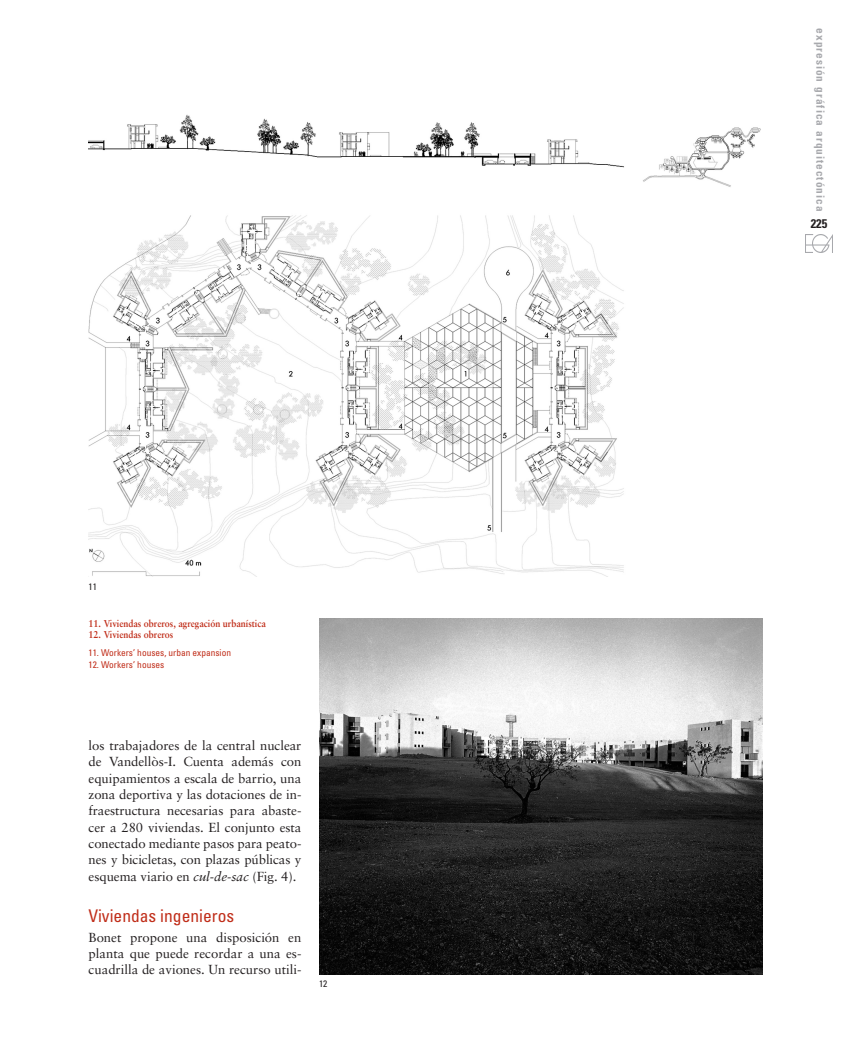
<style>
.page{position:relative;width:851px;height:1063px;background:#fff}
.page>*{position:absolute;margin:0;border:0;box-sizing:border-box;transform-origin:0 0}
.TITULAR_1_CAST{font:condensed 17.5px "Univers";color:#c02d19}
.t1{font:13.12px/16.4px "Sabon";letter-spacing:-.005em;color:#231f20;text-align:justify}
.t2{font:700 condensed 12.5px "Univers";color:#231f20}
.t3{font:700 condensed 11.25px "Univers";letter-spacing:.09em;color:#a8a9ad}
.t4{font:700 10px "Sabon";color:#c02d19;scale:.9 1}
.t5{font:condensed 9.38px "Univers";color:#c02d19}
.PIES_DE_FOTO_INGLES{font:condensed 9.38px "Univers";color:#231f20}
.s1{font-style:italic}
</style>
<div class="page">
<img style="left:805px;top:235px;width:27px;height:17px">
<img style="left:89px;top:114px;width:672px;height:462px">
<img style="left:319px;top:619px;width:443px;height:355px">
<p class="PIES_DE_FOTO_INGLES" style="left:89px;top:581px;width:10px">11</p>
<p class="t4" style="left:89px;top:617px;width:198px">11. Viviendas obreros, agregación urbanística</p>
<p class="t4" style="left:89px;top:629px;width:96px">12. Viviendas obreros</p>
<p class="t5" style="left:89px;top:646px;width:144px">11. Workers’ houses, urban expansion</p>
<p class="t5" style="left:89px;top:658px;width:77px">12. Workers’ houses</p>
<p class="t1" style="left:89px;top:737px;width:214px">los trabajadores de la central nuclear de Vandellòs-I. Cuenta además con equipamientos a escala de barrio, una zona deportiva y las dotaciones de in&shy;fraestructura necesarias para abaste&shy;cer a 280 viviendas. El conjunto esta conectado mediante pasos para peato&shy;nes y bicicletas, con plazas públicas y esquema viario en <span class="s1">cul-de-sac</span> (Fig. 4).</p>
<p class="TITULAR_1_CAST" style="left:89px;top:904px;width:147px">Viviendas ingenieros</p>
<p class="t1" style="left:89px;top:929px;width:214px">Bonet propone una disposición en planta que puede recordar a una es&shy;cuadrilla de aviones. Un recurso utili-</p>
<p class="PIES_DE_FOTO_INGLES" style="left:319px;top:978px;width:10px">12</p>
<p class="t3" style="left:827px;top:28px;width:184px;rotate:90deg">expresión gráfica arquitectónica</p>
<p class="t2" style="left:810px;top:216px;width:18px">225</p>
</div>
